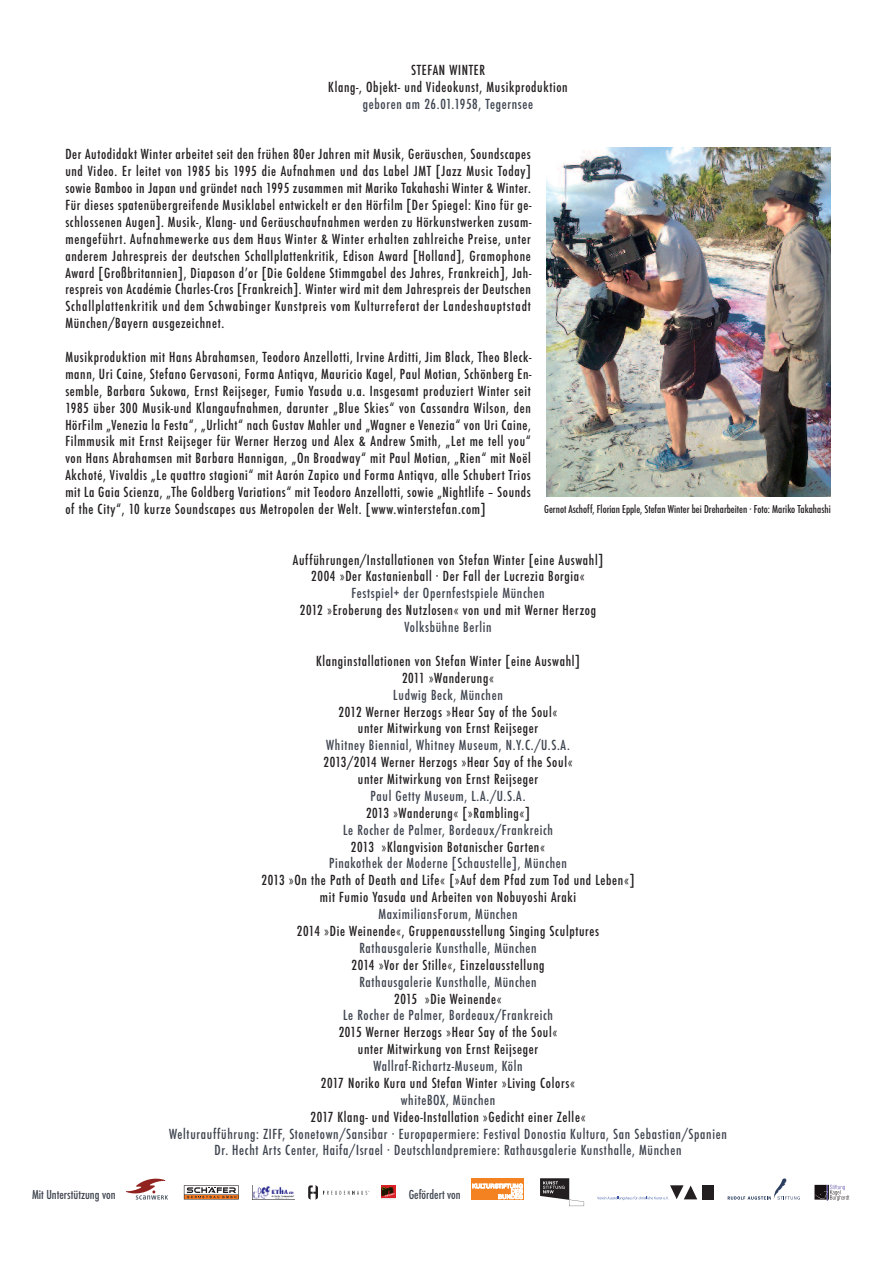
<style>
.page{position:relative;width:893px;height:1263px;background:#fff}
.page>*{position:absolute;margin:0;border:0;box-sizing:border-box;transform-origin:0 0}
.t1{font:500 condensed 13.5px/17px "Futura";letter-spacing:.05em;color:#231f20;text-align:center}
.t2{font:500 condensed 13.5px/17px "Futura";letter-spacing:.05em;color:#3e444f;text-align:center}
.t3{font:500 condensed 12px "Futura";color:#3e444f}
.t4{font:500 condensed 10.5px "Futura";color:#231f20}
</style>
<div class="page">
<svg style="left:126px;top:1178px;width:42px;height:21px"></svg>
<svg style="left:184px;top:1185px;width:55px;height:14px"></svg>
<svg style="left:381px;top:1185px;width:15px;height:14px"></svg>
<svg style="left:381px;top:1187px;width:14px;height:12px"></svg>
<div style="left:471px;top:1178px;width:53px;height:22px;background:linear-gradient(to right,#f58220,#f58220)"></div>
<svg style="left:473px;top:1184px;width:50px;height:15px"></svg>
<svg style="left:540px;top:1178px;width:44px;height:28px"></svg>
<svg style="left:597px;top:1185px;width:100px;height:15px"></svg>
<div style="left:702px;top:1185px;width:11px;height:14px;background:#231f20"></div>
<svg style="left:728px;top:1178px;width:72px;height:22px"></svg>
<svg style="left:814px;top:1185px;width:35px;height:16px"></svg>
<img style="left:252px;top:1185px;width:43px;height:14px">
<svg style="left:308px;top:1185px;width:61px;height:14px"></svg>
<img style="left:546px;top:148px;width:284px;height:348px">
<p class="t1" style="left:328px;top:62px;width:241px">steFan Winter<br>Klang-, objekt- und videokunst, musikproduktion</p>
<p class="t2" style="left:363px;top:96px;width:172px">geboren am 26.01.1958, tegernsee</p>
<p class="t1" style="left:65px;top:146px;width:468px;text-align:justify">der autodidakt Winter arbeitet seit den frühen 80er Jahren mit musik, geräuschen, soundscapes und video. er leitet von 1985 bis 1995 die aufnahmen und das label Jmt [Jazz music today] sowie bamboo in Japan und gründet nach 1995 zusammen mit mariko takahashi Winter &amp; Winter.<br>Für dieses spatenübergreifende musiklabel entwickelt er den Hörfilm [der spiegel: Kino für ge&shy;schlossenen augen]. musik-, Klang- und geräuschaufnahmen werden zu Hörkunstwerken zusam&shy;mengeführt. aufnahmewerke aus dem Haus Winter &amp; Winter erhalten zahlreiche preise, unter anderem Jahrespreis der deutschen schallplattenkritik, edison award [Holland], gramophone award [großbritannien], diapason d’or [die goldene stimmgabel des Jahres, Frankreich], Jah&shy;respreis von académie Charles-Cros [Frankreich]. Winter wird mit dem Jahrespreis der deutschen schallplattenkritik und dem schwabinger Kunstpreis vom Kulturreferat der landeshauptstadt münchen/bayern ausgezeichnet.</p>
<p class="t1" style="left:65px;top:349px;width:468px;text-align:justify">musikproduktion mit Hans abrahamsen, teodoro anzellotti, irvine arditti, Jim black, theo bleck&shy;mann, uri Caine, stefano gervasoni, Forma antiqva, mauricio Kagel, paul motian, schönberg en&shy;semble, barbara sukowa, ernst reijseger, Fumio yasuda u.a. insgesamt produziert Winter seit 1985 über 300 musik-und Klangaufnahmen, darunter „blue skies“ von Cassandra Wilson, den HörFilm „venezia la Festa“, „urlicht“ nach gustav mahler und „Wagner e venezia“ von uri Caine, Filmmusik mit ernst reijseger für Werner Herzog und alex &amp; andrew smith, „let me tell you“ von Hans abrahamsen mit barbara Hannigan, „on broadway“ mit paul motian, „rien“ mit noël akchoté, vivaldis „le quattro stagioni“ mit aarón Zapico und Forma antiqva, alle schubert trios mit la gaia scienza, „the goldberg variations“ mit teodoro anzellotti, sowie „nightlife – sounds of the City“, 10 kurze soundscapes aus metropolen der Welt. [www.winterstefan.com]</p>
<p class="t1" style="left:293px;top:551px;width:312px">aufführungen/installationen von stefan Winter [eine auswahl]<br>2004 »der Kastanienball · der Fall der lucrezia borgia«</p>
<p class="t2" style="left:351px;top:585px;width:195px">Festspiel+ der opernfestspiele münchen</p>
<p class="t1" style="left:300px;top:602px;width:298px">2012 »eroberung des nutzlosen« von und mit Werner Herzog</p>
<p class="t2" style="left:404px;top:619px;width:89px">volksbühne berlin</p>
<p class="t1" style="left:316px;top:653px;width:265px">Klanginstallationen von stefan Winter [eine auswahl]<br>2011 »Wanderung«</p>
<p class="t2" style="left:393px;top:686px;width:111px">ludwig beck, münchen</p>
<p class="t1" style="left:339px;top:703px;width:220px">2012 Werner Herzogs »Hear say of the soul« unter mitwirkung von ernst reijseger</p>
<p class="t2" style="left:326px;top:737px;width:245px">Whitney biennial, Whitney museum, n.y.C./u.s.a.</p>
<p class="t1" style="left:323px;top:754px;width:251px">2013/2014 Werner Herzogs »Hear say of the soul« unter mitwirkung von ernst reijseger</p>
<p class="t2" style="left:371px;top:788px;width:156px">paul getty museum, l.a./u.s.a.</p>
<p class="t1" style="left:366px;top:805px;width:166px">2013 »Wanderung« [»rambling«]</p>
<p class="t2" style="left:343px;top:821px;width:211px">le rocher de palmer, bordeaux/Frankreich</p>
<p class="t1" style="left:351px;top:838px;width:196px">2013 »Klangvision botanischer garten«</p>
<p class="t2" style="left:329px;top:855px;width:239px">pinakothek der moderne [schaustelle], münchen</p>
<p class="t1" style="left:262px;top:872px;width:374px">2013 »on the path of death and life« [»auf dem pfad zum tod und leben«] mit Fumio yasuda und arbeiten von nobuyoshi araki</p>
<p class="t2" style="left:378px;top:906px;width:141px">maximiliansForum, münchen</p>
<p class="t1" style="left:297px;top:923px;width:304px">2014 »die Weinende«, gruppenausstellung singing sculptures</p>
<p class="t2" style="left:359px;top:940px;width:179px">rathausgalerie Kunsthalle, münchen</p>
<p class="t1" style="left:351px;top:956px;width:195px">2014 »vor der stille«, einzelausstellung</p>
<p class="t2" style="left:359px;top:973px;width:179px">rathausgalerie Kunsthalle, münchen</p>
<p class="t1" style="left:394px;top:990px;width:109px">2015 »die Weinende«</p>
<p class="t2" style="left:343px;top:1007px;width:211px">le rocher de palmer, bordeaux/Frankreich</p>
<p class="t1" style="left:339px;top:1024px;width:220px">2015 Werner Herzogs »Hear say of the soul« unter mitwirkung von ernst reijseger</p>
<p class="t2" style="left:373px;top:1058px;width:151px">Wallraf-richartz-museum, Köln</p>
<p class="t1" style="left:321px;top:1075px;width:256px">2017 noriko Kura und stefan Winter »living Colors«</p>
<p class="t2" style="left:401px;top:1092px;width:96px">whiteboX, münchen</p>
<p class="t1" style="left:310px;top:1108px;width:277px">2017 Klang- und video-installation »gedicht einer Zelle«</p>
<p class="t2" style="left:169px;top:1125px;width:559px">Welturaufführung: ZiFF, stonetown/sansibar · europapermiere: Festival donostia Kultura, san sebastian/spanien dr. Hecht arts Center, Haifa/israel · deutschlandpremiere: rathausgalerie Kunsthalle, münchen</p>
<p class="t3" style="left:32px;top:1188px;width:85px">mit unterstützung von</p>
<p class="t3" style="left:409px;top:1188px;width:54px">gefördert von</p>
<p class="t4" style="left:544px;top:504px;width:288px">gernot aschoff, Florian epple, stefan Winter bei dreharbeiten · Foto: mariko takahashi</p>
</div>
